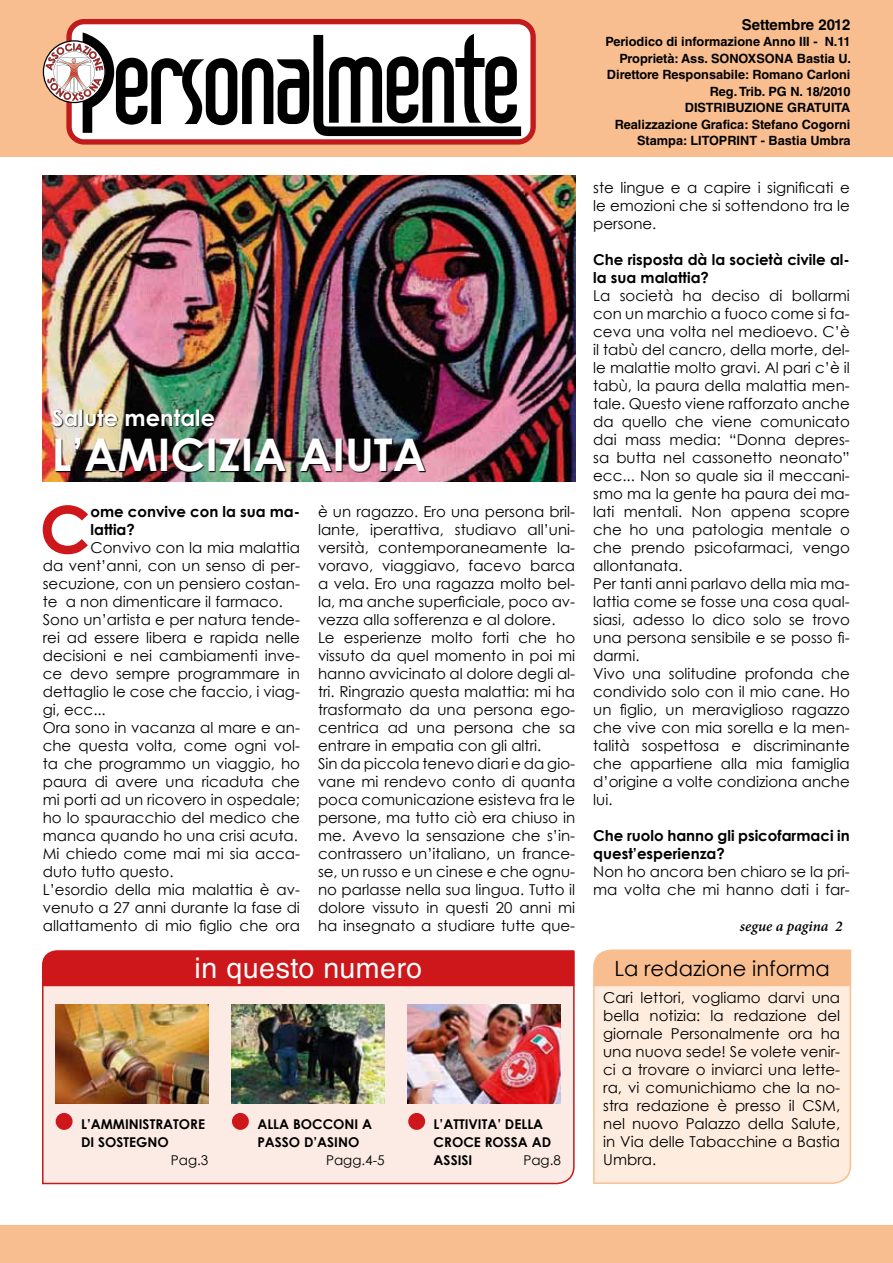
<style>
.page{position:relative;width:893px;height:1263px;background:#fff}
.page>*{position:absolute;margin:0;border:0;box-sizing:border-box;transform-origin:0 0}
.t1{font:700 65.1px "Century Gothic";color:#cd171a}
.t2{font:700 45px "Century Gothic";color:#fff}
.t3{font:28.5px "Helvetica LT Std";letter-spacing:.02em;color:#fff}
.t4{font:700 22.5px "Century Gothic";color:#fff}
.t5{font:21px "Century Gothic";color:#000}
.t6{font:15px/18px "Century Gothic";color:#000}
.t7{font:700 15px/18px "Century Gothic";color:#000}
.t8{font:700 15px "Helvetica LT Std";color:#000}
.t9{font:italic 600 15px "Minion Pro";color:#000}
.t10{font:700 13.5px/18px "Century Gothic";color:#000}
.t11{font:13.5px "Century Gothic";color:#000}
.t12{font:700 12.75px/16.5px "Helvetica LT Std";color:#000;text-align:right}
</style>
<div class="page">
<div style="left:0;top:1226px;width:893px;height:37px;background:#f9be90"></div>
<div style="left:0;top:0;width:893px;height:156px;background:#f9be90"></div>
<div style="left:69px;top:22px;width:464px;height:120px;background:#fff;border-radius:15px"></div>
<div style="left:66px;top:19px;width:470px;height:126px;border:5px solid #c21b1c;border-radius:15px"></div>
<svg style="left:43px;top:32px;width:478px;height:104px"></svg>
<div style="left:42px;top:950px;width:533px;height:235px;background:#fbebe4"></div>
<div style="left:42px;top:950px;width:532px;height:36px;background:#cd171a"></div>
<img style="left:232px;top:1004px;width:153px;height:99px">
<div style="left:232px;top:1113px;width:17px;height:17px;background:#cd171a;border-radius:50%"></div>
<img style="left:55px;top:1004px;width:153px;height:99px">
<div style="left:56px;top:1113px;width:17px;height:17px;background:#cd171a;border-radius:50%"></div>
<img style="left:408px;top:1004px;width:153px;height:99px">
<div style="left:408px;top:1113px;width:17px;height:17px;background:#cd171a;border-radius:50%"></div>
<img style="left:43px;top:175px;width:532px;height:306px">
<img style="left:52px;top:409px;width:375px;height:64px">
<div style="left:593px;top:949px;width:259px;height:235px;background:#feecde"></div>
<div style="left:594px;top:950px;width:256px;height:36px;background:#f9be90"></div>
<h3 class="t4" style="left:52px;top:401px;width:165px">Salute mentale</h3>
<h2 class="t2" style="left:52px;top:420px;width:376px">L’AMICIZIA AIUTA</h2>
<h1 class="t1" style="left:40px;top:480px;width:52px">C</h1>
<p class="t7" style="left:91px;top:502px;width:211px">ome convive con la sua ma&shy;lattia?</p>
<p class="t6" style="left:43px;top:538px;width:259px;text-indent:48px">Convivo con la mia malattia da vent’anni, con un senso di per&shy;secuzione, con un pensiero costan&shy;te a non dimenticare il farmaco.<br>Sono un’artista e per natura tende&shy;rei ad essere libera e rapida nelle decisioni e nei cambiamenti inve&shy;ce devo sempre programmare in dettaglio le cose che faccio, i viag&shy;gi, ecc...<br>Ora sono in vacanza al mare e an&shy;che questa volta, come ogni vol&shy;ta che programmo un viaggio, ho paura di avere una ricaduta che mi porti ad un ricovero in ospedale; ho lo spauracchio del medico che manca quando ho una crisi acuta.<br>Mi chiedo come mai mi sia acca&shy;duto tutto questo.<br>L’esordio della mia malattia è av&shy;venuto a 27 anni durante la fase di allattamento di mio figlio che ora</p>
<p class="t6" style="left:318px;top:502px;width:259px">è un ragazzo. Ero una persona bril&shy;lante, iperattiva, studiavo all’uni&shy;versità, contemporaneamente la&shy;voravo, viaggiavo, facevo barca a vela. Ero una ragazza molto bel&shy;la, ma anche superficiale, poco av&shy;vezza alla sofferenza e al dolore.<br>Le esperienze molto forti che ho vissuto da quel momento in poi mi hanno avvicinato al dolore degli al&shy;tri. Ringrazio questa malattia: mi ha trasformato da una persona ego&shy;centrica ad una persona che sa entrare in empatia con gli altri.<br>Sin da piccola tenevo diari e da gio&shy;vane mi rendevo conto di quanta poca comunicazione esisteva fra le persone, ma tutto ciò era chiuso in me. Avevo la sensazione che s’in&shy;contrassero un’italiano, un france&shy;se, un russo e un cinese e che ognu&shy;no parlasse nella sua lingua. Tutto il dolore vissuto in questi 20 anni mi ha insegnato a studiare tutte que-</p>
<h3 class="t3" style="left:195px;top:952px;width:229px">in questo numero</h3>
<p class="t10" style="left:81px;top:1115px;width:125px">L’AMMINISTRATORE<br>DI SOSTEGNO</p>
<p class="t11" style="left:171px;top:1151px;width:39px">Pag.3</p>
<p class="t10" style="left:257px;top:1115px;width:116px">ALLA BOCCONI A<br>PASSO D’ASINO</p>
<p class="t11" style="left:326px;top:1151px;width:60px">Pagg.4-5</p>
<p class="t10" style="left:434px;top:1115px;width:119px">L’ATTIVITA’ DELLA<br>CROCE ROSSA AD<br>ASSISI</p>
<p class="t11" style="left:523px;top:1151px;width:39px">Pag.8</p>
<p class="t8" style="left:742px;top:15px;width:110px">Settembre 2012</p>
<p class="t12" style="left:605px;top:33px;width:247px">Periodico di informazione Anno III - N.11<br>Proprietà: Ass. SONOXSONA Bastia U.<br>Direttore Responsabile: Romano Carloni Reg. Trib. PG N. 18/2010<br>DISTRIBUZIONE GRATUITA Realizzazione Grafica: Stefano Cogorni Stampa: LITOPRINT - Bastia Umbra</p>
<p class="t6" style="left:593px;top:178px;width:258px;text-align:justify">ste lingue e a capire i significati e le emozioni che si sottendono tra le persone.</p>
<p class="t7" style="left:593px;top:250px;width:258px">Che risposta dà la società civile al&shy;la sua malattia?</p>
<p class="t6" style="left:593px;top:286px;width:258px">La società ha deciso di bollarmi con un marchio a fuoco come si fa&shy;ceva una volta nel medioevo. C’è il tabù del cancro, della morte, del&shy;le malattie molto gravi. Al pari c’è il tabù, la paura della malattia men&shy;tale. Questo viene rafforzato anche da quello che viene comunicato dai mass media: “Donna depres&shy;sa butta nel cassonetto neonato” ecc... Non so quale sia il meccani&shy;smo ma la gente ha paura dei ma&shy;lati mentali. Non appena scopre che ho una patologia mentale o che prendo psicofarmaci, vengo allontanata.<br>Per tanti anni parlavo della mia ma&shy;lattia come se fosse una cosa qual&shy;siasi, adesso lo dico solo se trovo una persona sensibile e se posso fi&shy;darmi.<br>Vivo una solitudine profonda che condivido solo con il mio cane. Ho un figlio, un meraviglioso ragazzo che vive con mia sorella e la men&shy;talità sospettosa e discriminante che appartiene alla mia famiglia d’origine a volte condiziona anche lui.</p>
<p class="t7" style="left:593px;top:826px;width:258px">Che ruolo hanno gli psicofarmaci in quest’esperienza?</p>
<p class="t6" style="left:593px;top:862px;width:258px">Non ho ancora ben chiaro se la pri&shy;ma volta che mi hanno dati i far-</p>
<p class="t9" style="left:740px;top:916px;width:104px">segue a pagina 2</p>
<h3 class="t5" style="left:614px;top:954px;width:217px">La redazione informa</h3>
<p class="t6" style="left:603px;top:988px;width:239px;text-align:justify">Cari lettori, vogliamo darvi una bella notizia: la redazione del giornale Personalmente ora ha una nuova sede! Se volete venir&shy;ci a trovare o inviarci una lette&shy;ra, vi comunichiamo che la no&shy;stra redazione è presso il CSM, nel nuovo Palazzo della Salute, in Via delle Tabacchine a Bastia Umbra.</p>
</div>
